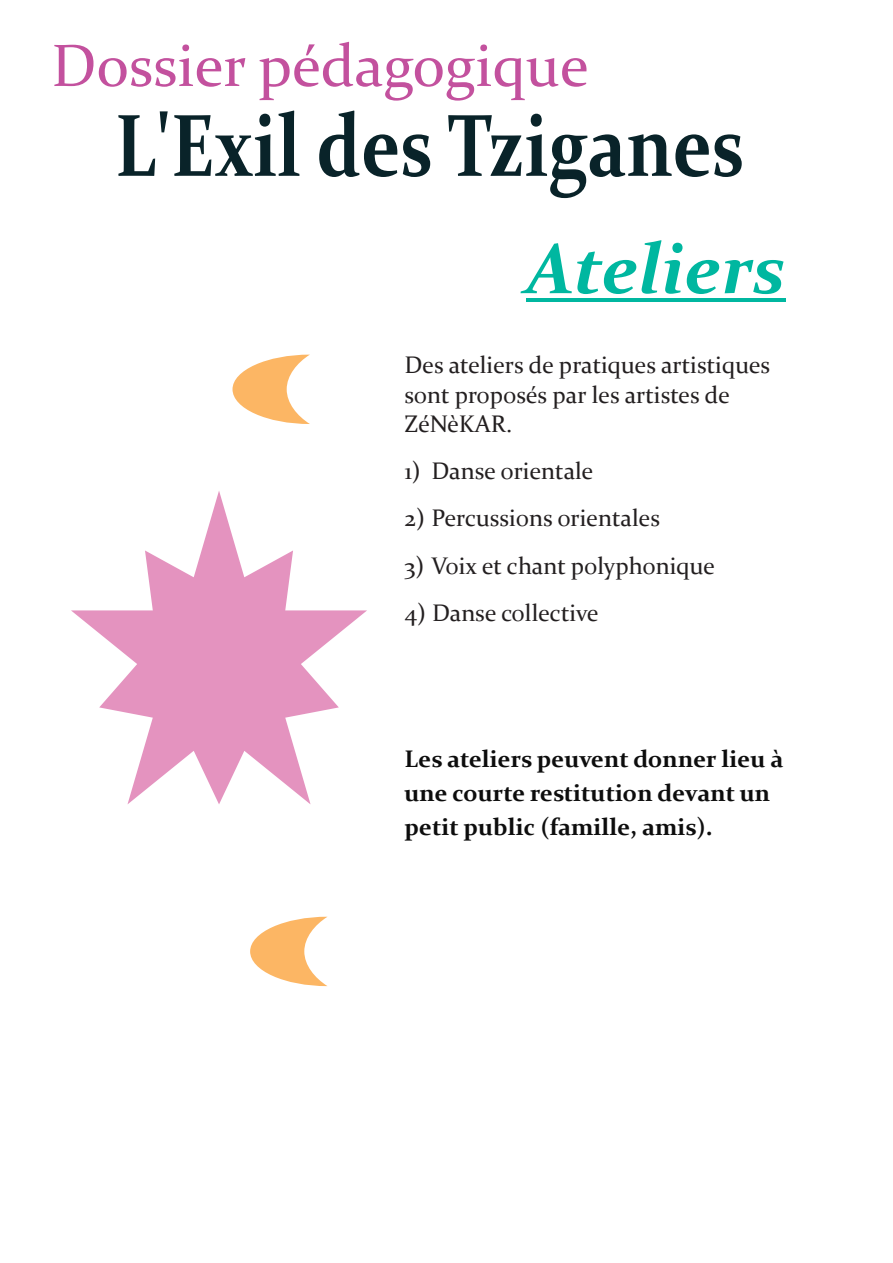
<style>
.page{position:relative;width:893px;height:1263px;background:#fff}
.page>*{position:absolute;margin:0;border:0;box-sizing:border-box;transform-origin:0 0}
.t1{font:700 88.65px "Constantia";color:#092329;scale:.81 1}
.t2{font:italic 700 72px "Constantia";letter-spacing:-.005em;color:#00b7a0}
.t3{font:60px "Constantia";color:#c3519e}
.t4{font:24px/29.2px "Constantia";color:#231f20}
.t5{font:700 24px/33.8px "Constantia";color:#0d0d0d}
</style>
<div class="page">
<svg style="left:71px;top:491px;width:296px;height:313px"></svg>
<svg style="left:232px;top:355px;width:78px;height:69px"></svg>
<svg style="left:250px;top:917px;width:77px;height:69px"></svg>
<hr style="left:526px;top:299px;width:259px;height:3px;background:#00b7a0">
<h3 class="t3" style="left:51px;top:41px;width:539px">Dossier pédagogique</h3>
<h1 class="t1" style="left:115px;top:109px;width:779px">L'Exil des Tziganes</h1>
<h2 class="t2" style="left:526px;top:239px;width:261px">Ateliers</h2>
<p class="t4" style="left:404px;top:353px;width:367px">Des ateliers de pratiques artistiques sont proposés par les artistes de<br>ZéNèKAR.</p>
<p class="t4" style="left:404px;top:458px;width:190px">1) Danse orientale</p>
<p class="t4" style="left:404px;top:506px;width:257px">2) Percussions orientales</p>
<p class="t4" style="left:404px;top:553px;width:312px">3) Voix et chant polyphonique</p>
<p class="t4" style="left:404px;top:600px;width:196px">4) Danse collective</p>
<p class="t5" style="left:404px;top:744px;width:380px">Les ateliers peuvent donner lieu à une courte restitution devant un petit public (famille, amis).</p>
</div>
